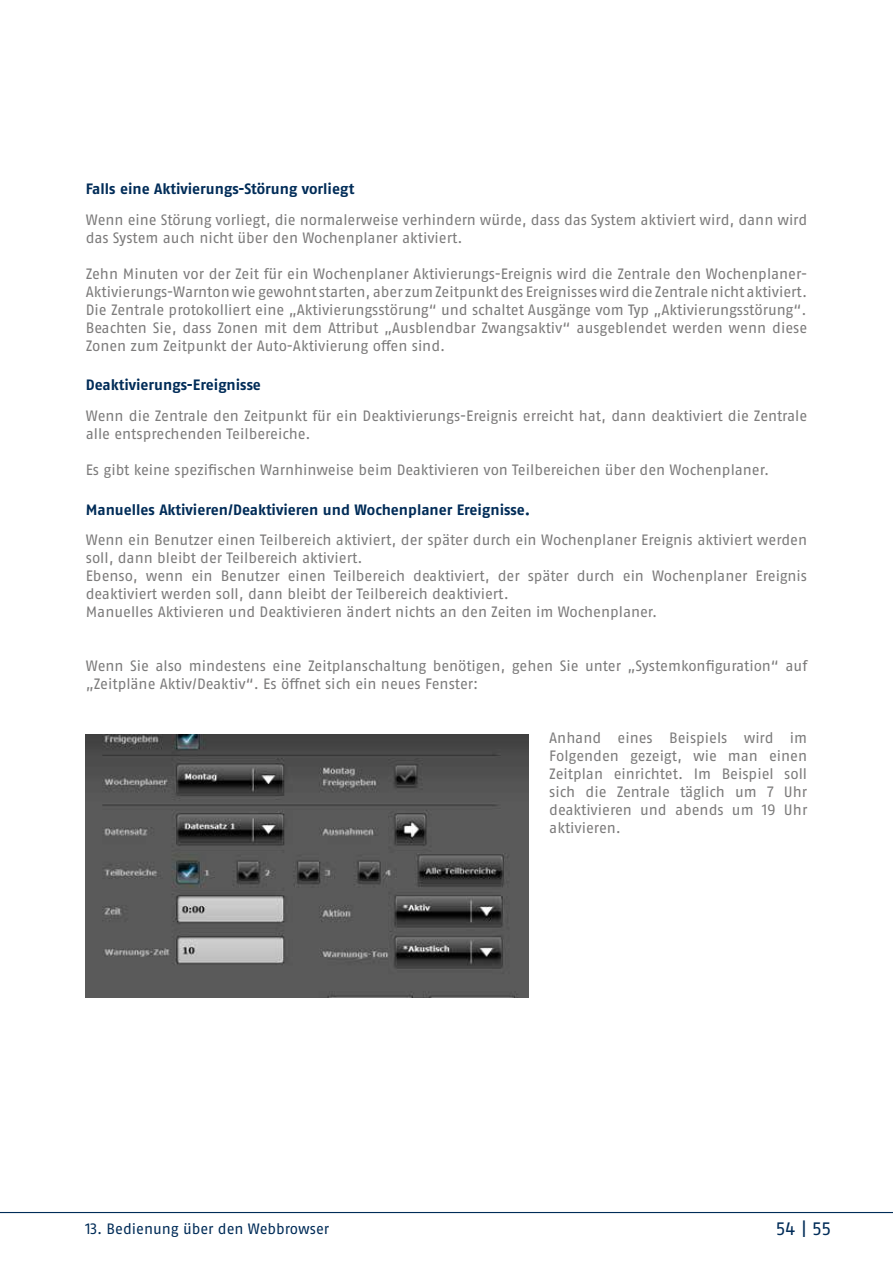
<style>
.page{position:relative;width:893px;height:1263px;background:#fff}
.page>*{position:absolute;margin:0;border:0;box-sizing:border-box;transform-origin:0 0}
.t1{font:18px "ABUS Fago Pro";color:#002c58}
.t2{font:15px/18px "ABUS Fago Pro";letter-spacing:-.005em;color:#7c7b7b}
.t3{font:700 15px "ABUS Fago Pro";letter-spacing:-.005em;color:#002c58}
.t4{font:15px "ABUS Fago Pro";letter-spacing:-.005em;color:#002c58}
</style>
<div class="page">
<hr style="left:0;top:1212px;width:893px;height:1px;background:#002c58">
<img style="left:86px;top:734px;width:442px;height:264px">
<p class="t3" style="left:86px;top:180px;width:270px">Falls eine Aktivierungs-Störung vorliegt</p>
<p class="t2" style="left:86px;top:211px;width:723px">Wenn eine Störung vorliegt, die normalerweise verhindern würde, dass das System aktiviert wird, dann wird das System auch nicht über den Wochenplaner aktiviert.</p>
<p class="t2" style="left:86px;top:265px;width:723px;text-align:justify">Zehn Minuten vor der Zeit für ein Wochenplaner Aktivierungs-Ereignis wird die Zentrale den Wochenplaner-Aktivierungs-Warnton wie gewohnt starten, aber zum Zeitpunkt des Ereignisses wird die Zentrale nicht aktiviert.<br>Die Zentrale protokolliert eine „Aktivierungsstörung“ und schaltet Ausgänge vom Typ „Aktivierungsstörung“.<br>Beachten Sie, dass Zonen mit dem Attribut „Ausblendbar Zwangsaktiv“ ausgeblendet werden wenn diese Zonen zum Zeitpunkt der Auto-Aktivierung offen sind.</p>
<p class="t3" style="left:86px;top:376px;width:177px">Deaktivierungs-Ereignisse</p>
<p class="t2" style="left:86px;top:407px;width:723px">Wenn die Zentrale den Zeitpunkt für ein Deaktivierungs-Ereignis erreicht hat, dann deaktiviert die Zentrale alle entsprechenden Teilbereiche.</p>
<p class="t2" style="left:86px;top:461px;width:685px">Es gibt keine spezifischen Warnhinweise beim Deaktivieren von Teilbereichen über den Wochenplaner.</p>
<p class="t3" style="left:86px;top:500px;width:446px">Manuelles Aktivieren/Deaktivieren und Wochenplaner Ereignisse.</p>
<p class="t2" style="left:86px;top:531px;width:723px">Wenn ein Benutzer einen Teilbereich aktiviert, der später durch ein Wochenplaner Ereignis aktiviert werden soll, dann bleibt der Teilbereich aktiviert.<br>Ebenso, wenn ein Benutzer einen Teilbereich deaktiviert, der später durch ein Wochenplaner Ereignis deaktiviert werden soll, dann bleibt der Teilbereich deaktiviert.<br>Manuelles Aktivieren und Deaktivieren ändert nichts an den Zeiten im Wochenplaner.</p>
<p class="t2" style="left:86px;top:657px;width:723px">Wenn Sie also mindestens eine Zeitplanschaltung benötigen, gehen Sie unter „Systemkonfiguration“ auf „Zeitpläne Aktiv/Deaktiv“. Es öffnet sich ein neues Fenster:</p>
<p class="t2" style="left:549px;top:729px;width:260px;text-align:justify">Anhand eines Beispiels wird im Folgenden gezeigt, wie man einen Zeitplan einrichtet. Im Beispiel soll sich die Zentrale täglich um 7 Uhr deaktivieren und abends um 19 Uhr aktivieren.</p>
<p class="t4" style="left:85px;top:1220px;width:246px">13. Bedienung über den Webbrowser</p>
<p class="t1" style="left:776px;top:1218px;width:57px">54 | 55</p>
</div>
